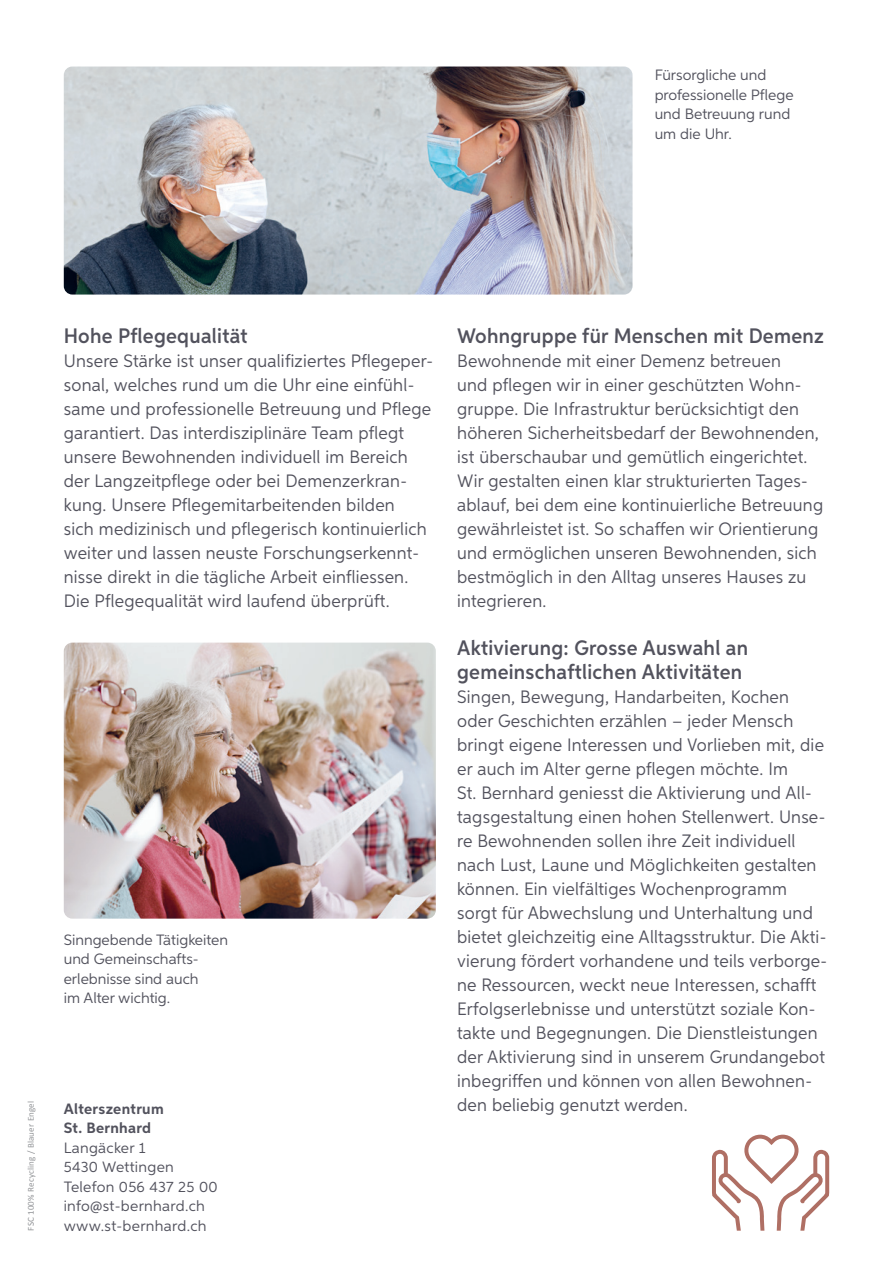
<style>
.page{position:relative;width:893px;height:1263px;background:#fff}
.page>*{position:absolute;margin:0;border:0;box-sizing:border-box;transform-origin:0 0}
.t1{font:600 21px/24px "Aspira";letter-spacing:.015em;color:#52525d;scale:.95 1}
.t2{font:18px/24px "Aspira";letter-spacing:.015em;color:#52525d;scale:.95 1}
.t3{font:15px/19.5px "Aspira";color:#52525d}
.t4{font:15px/19.5px "Aspira";letter-spacing:.02em;color:#52525d}
.t5{font:700 15px "Aspira";letter-spacing:.02em;color:#52525d}
.t6{font:9px "Calibri";letter-spacing:.02em;color:#939598}
</style>
<div class="page">
<img style="left:64px;top:67px;width:568px;height:228px">
<img style="left:64px;top:643px;width:372px;height:276px">
<svg style="left:712px;top:1135px;width:117px;height:96px"></svg>
<p class="t3" style="left:655px;top:65px;width:140px">Fürsorgliche und professionelle Pflege und Betreuung rund um die Uhr.</p>
<p class="t6" style="left:25px;top:1231px;width:131px;rotate:-90deg">FSC 100% Recycling / Blauer Engel</p>
<p class="t1" style="left:64px;top:323px;width:195px">Hohe Pflegequalität</p>
<p class="t2" style="left:64px;top:348px;width:390px">Unsere Stärke ist unser qualifiziertes Pflegeper&shy;sonal, welches rund um die Uhr eine einfühl&shy;same und professionelle Betreuung und Pflege garantiert. Das interdisziplinäre Team pflegt unsere Bewohnenden individuell im Bereich der Langzeitpflege oder bei Demenzerkran&shy;kung. Unsere Pflegemitarbeitenden bilden<br>sich medizinisch und pflegerisch kontinuierlich weiter und lassen neuste Forschungserkennt&shy;nisse direkt in die tägliche Arbeit einfliessen.<br>Die Pflegequalität wird laufend überprüft.</p>
<p class="t3" style="left:64px;top:929px;width:166px">Sinngebende Tätigkeiten und Gemeinschafts&shy;erlebnisse sind auch<br>im Alter wichtig.</p>
<p class="t1" style="left:457px;top:323px;width:388px">Wohngruppe für Menschen mit Demenz</p>
<p class="t2" style="left:457px;top:348px;width:387px">Bewohnende mit einer Demenz betreuen<br>und pflegen wir in einer geschützten Wohn&shy;gruppe. Die Infrastruktur berücksichtigt den höheren Sicherheitsbedarf der Bewohnenden, ist überschaubar und gemütlich eingerichtet.<br>Wir gestalten einen klar strukturierten Tages&shy;ablauf, bei dem eine kontinuierliche Betreuung gewährleistet ist. So schaffen wir Orientierung und ermöglichen unseren Bewohnenden, sich bestmöglich in den Alltag unseres Hauses zu integrieren.</p>
<p class="t1" style="left:457px;top:635px;width:308px">Aktivierung: Grosse Auswahl an gemeinschaftlichen Aktivitäten</p>
<p class="t2" style="left:457px;top:684px;width:391px">Singen, Bewegung, Handarbeiten, Kochen oder Geschichten erzählen – jeder Mensch bringt eigene Interessen und Vorlieben mit, die er auch im Alter gerne pflegen möchte. Im<br>St. Bernhard geniesst die Aktivierung und All&shy;tagsgestaltung einen hohen Stellenwert. Unse&shy;re Bewohnenden sollen ihre Zeit individuell nach Lust, Laune und Möglichkeiten gestalten können. Ein vielfältiges Wochenprogramm sorgt für Abwechslung und Unterhaltung und bietet gleichzeitig eine Alltagsstruktur. Die Akti&shy;vierung fördert vorhandene und teils verborge&shy;ne Ressourcen, weckt neue Interessen, schafft Erfolgserlebnisse und unterstützt soziale Kon&shy;takte und Begegnungen. Die Dienstleistungen der Aktivierung sind in unserem Grundangebot inbegriffen und können von allen Bewohnen-</p>
<p class="t5" style="left:64px;top:1099px;width:101px">Alterszentrum</p>
<p class="t2" style="left:457px;top:1092px;width:244px">den beliebig genutzt werden.</p>
<p class="t5" style="left:64px;top:1119px;width:89px">St. Bernhard</p>
<p class="t4" style="left:64px;top:1137px;width:155px">Langäcker 1<br>5430 Wettingen<br>Telefon 056 437 25 00 info@st-bernhard.ch www.st-bernhard.ch</p>
</div>
